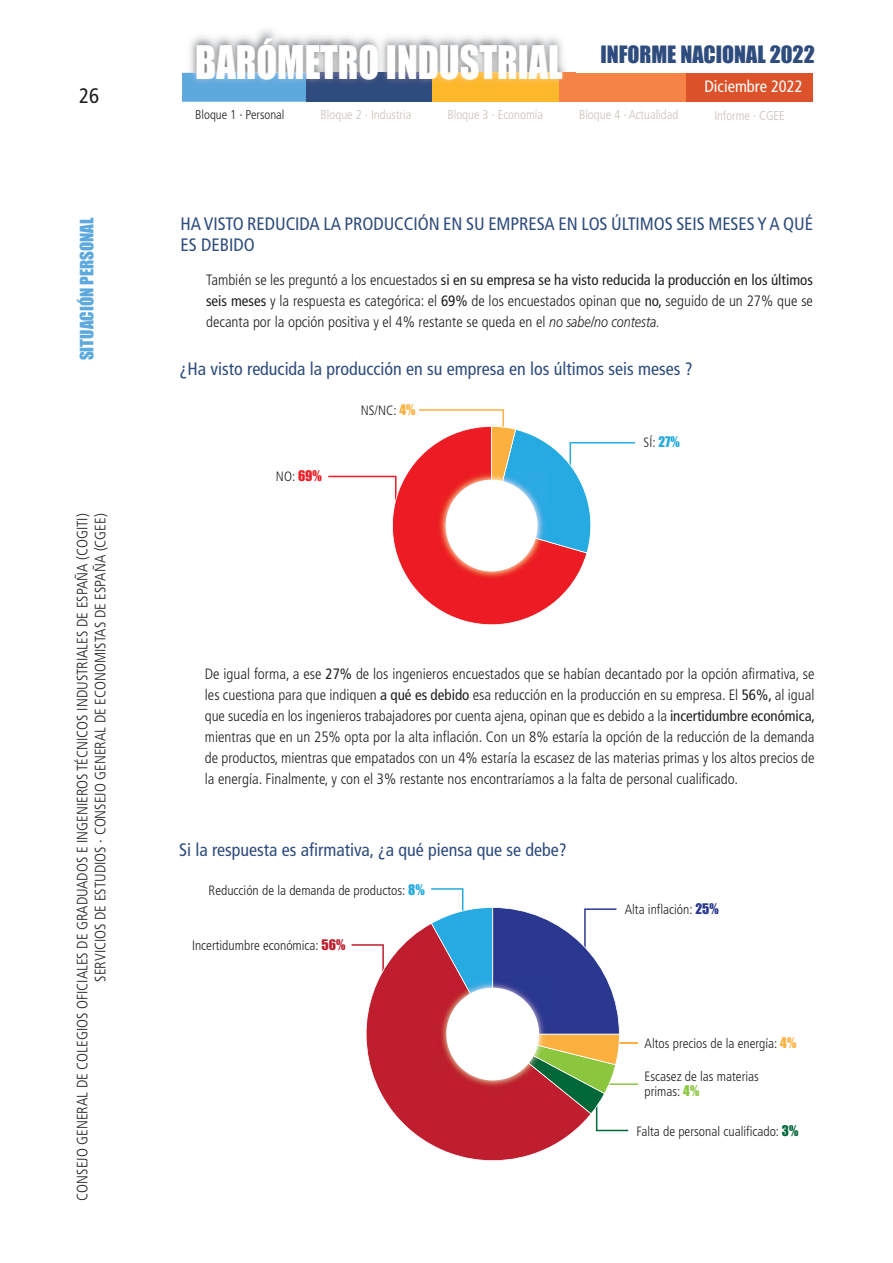
<style>
.page{position:relative;width:893px;height:1263px;background:#fff}
.page>*{position:absolute;margin:0;border:0;box-sizing:border-box;transform-origin:0 0}
.t1{font:42.75px "Impact";color:#fff;scale:.89 1}
.t2{font:22.05px "Impact";color:#2e4c7d}
.t3{font:condensed 21px "Frutiger";color:#231f20}
.t4{font:condensed 18px/21px "Frutiger";color:#2e4c7d}
.t5{font:17.1px "Impact";color:#5da9dd}
.t6{font:condensed 16.5px "Frutiger";color:#fff}
.t7{font:300 condensed 15px/21px "Frutiger";color:#231f20;text-align:justify}
.t8{font:300 condensed 13.5px/15px "Frutiger";color:#231f20}
.t9{font:300 condensed 12.75px "Frutiger";color:#cac2b8}
.t10{font:300 condensed 12.75px "Frutiger";color:#231f20}
.s1{font-weight:400}
.s2{font-style:italic;font-stretch:normal}
.s3{font-family:"Impact";font-weight:400;font-stretch:normal;color:#ed1c24}
.s4{font-family:"Impact";font-weight:400;font-stretch:normal;color:#fbb03f}
.s5{font-family:"Impact";font-weight:400;font-stretch:normal;color:#25aae1}
.s6{font-family:"Impact";font-weight:400;font-stretch:normal;color:#be1e2d}
.s7{font-family:"Impact";font-weight:400;font-stretch:normal;color:#2b3890}
.s8{font-family:"Impact";font-weight:400;font-stretch:normal;color:#8cc63f}
.s9{font-family:"Impact";font-weight:400;font-stretch:normal;color:#006738}
</style>
<div class="page">
<div style="left:560px;top:73px;width:126px;height:28px;background:#f58345"></div>
<div style="left:686px;top:73px;width:127px;height:28px;background:#db522b"></div>
<img style="left:182px;top:29px;width:393px;height:73px">
<img style="left:182px;top:73px;width:124px;height:28px">
<img style="left:306px;top:73px;width:269px;height:28px">
<svg style="left:328px;top:409px;width:307px;height:216px"></svg>
<img style="left:437px;top:471px;width:110px;height:109px">
<img style="left:506px;top:471px;width:41px;height:71px">
<img style="left:491px;top:471px;width:15px;height:11px">
<div style="left:446px;top:480px;width:91px;height:91px;background:#fff;border-radius:50%"></div>
<svg style="left:366px;top:923px;width:208px;height:238px;fill:#be1e2d"></svg>
<svg style="left:431px;top:888px;width:207px;height:243px"></svg>
<img style="left:437px;top:979px;width:111px;height:110px">
<img style="left:462px;top:979px;width:30px;height:20px">
<img style="left:492px;top:979px;width:56px;height:100px">
<img style="left:528px;top:1033px;width:20px;height:31px">
<img style="left:537px;top:1034px;width:11px;height:14px">
<div style="left:446px;top:988px;width:93px;height:92px;background:#fff;border-radius:50%"></div>
<h3 class="t3" style="left:79px;top:88px;width:22px">26</h3>
<p class="t5" style="left:77px;top:360px;width:144px;rotate:-90deg">SITUACIÓN PERSONAL</p>
<p class="t7" style="left:75px;top:1201px;width:689px;line-height:18px;text-align:right;rotate:-90deg">CONSEJO GENERAL DE COLEGIOS OFICIALES DE GRADUADOS E INGENIEROS TÉCNICOS INDUSTRIALES DE ESPAÑA (COGITI)<br>SERVICIOS DE ESTUDIOS · CONSEJO GENERAL DE ECONOMISTAS DE ESPAÑA (CGEE)</p>
<h1 class="t1" style="left:195px;top:39px;width:414px">BARÓMETRO INDUSTRIAL</h1>
<p class="t10" style="left:195px;top:109px;width:91px">Bloque 1 · Personal</p>
<p class="t9" style="left:321px;top:109px;width:92px">Bloque 2 · Industria</p>
<p class="t9" style="left:447px;top:109px;width:97px">Bloque 3 · Economía</p>
<p class="t9" style="left:579px;top:109px;width:101px">Bloque 4 · Actualidad</p>
<p class="t9" style="left:714px;top:110px;width:72px">Informe · CGEE</p>
<h2 class="t2" style="left:600px;top:43px;width:216px">INFORME NACIONAL 2022</h2>
<p class="t6" style="left:704px;top:80px;width:100px">Diciembre 2022</p>
<p class="t4" style="left:181px;top:215px;width:634px">HA VISTO REDUCIDA LA PRODUCCIÓN EN SU EMPRESA EN LOS ÚLTIMOS SEIS MESES Y A QUÉ<br>ES DEBIDO</p>
<p class="t7" style="left:206px;top:271px;width:608px">También se les preguntó a los encuestados <span class="s1">si en su empresa se ha visto reducida la producción en los últimos seis meses</span> y la respuesta es categórica: el <span class="s1">69%</span> de los encuestados opinan que <span class="s1">no,</span> seguido de un 27% que se decanta por la opción positiva y el 4% restante se queda en el <span class="s2">no sabe/no contesta.</span></p>
<p class="t4" style="left:179px;top:359px;width:515px">¿Ha visto reducida la producción en su empresa en los últimos seis meses ?</p>
<p class="t8" style="left:276px;top:470px;width:47px">NO: <span class="s3">69%</span></p>
<p class="t8" style="left:361px;top:404px;width:56px">NS/NC: <span class="s4">4%</span></p>
<p class="t8" style="left:644px;top:436px;width:38px">SÍ: <span class="s5">27%</span></p>
<p class="t7" style="left:205px;top:664px;width:612px">De igual forma, a ese <span class="s1">27%</span> de los ingenieros encuestados que se habían decantado por la opción afirmativa, se les cuestiona para que indiquen <span class="s1">a qué es debido</span> esa reducción en la producción en su empresa. El <span class="s1">56%,</span> al igual que sucedía en los ingenieros trabajadores por cuenta ajena, opinan que es debido a la <span class="s1">incertidumbre económica, </span>mientras que en un 25% opta por la alta inflación. Con un 8% estaría la opción de la reducción de la demanda de productos, mientras que empatados con un 4% estaría la escasez de las materias primas y los altos precios de la energía. Finalmente, y con el 3% restante nos encontraríamos a la falta de personal cualificado.</p>
<p class="t4" style="left:179px;top:841px;width:389px">Si la respuesta es afirmativa, ¿a qué piensa que se debe?</p>
<p class="t8" style="left:209px;top:884px;width:218px">Reducción de la demanda de productos: <span class="s5">8%</span></p>
<p class="t8" style="left:192px;top:939px;width:155px">Incertidumbre económica: <span class="s6">56%</span></p>
<p class="t8" style="left:625px;top:903px;width:96px">Alta inflación: <span class="s7">25%</span></p>
<p class="t8" style="left:644px;top:1037px;width:153px">Altos precios de la energía: <span class="s4">4%</span></p>
<p class="t8" style="left:644px;top:1070px;width:116px">Escasez de las materias primas: <span class="s8">4%</span></p>
<p class="t8" style="left:636px;top:1125px;width:163px">Falta de personal cualificado: <span class="s9">3%</span></p>
</div>
